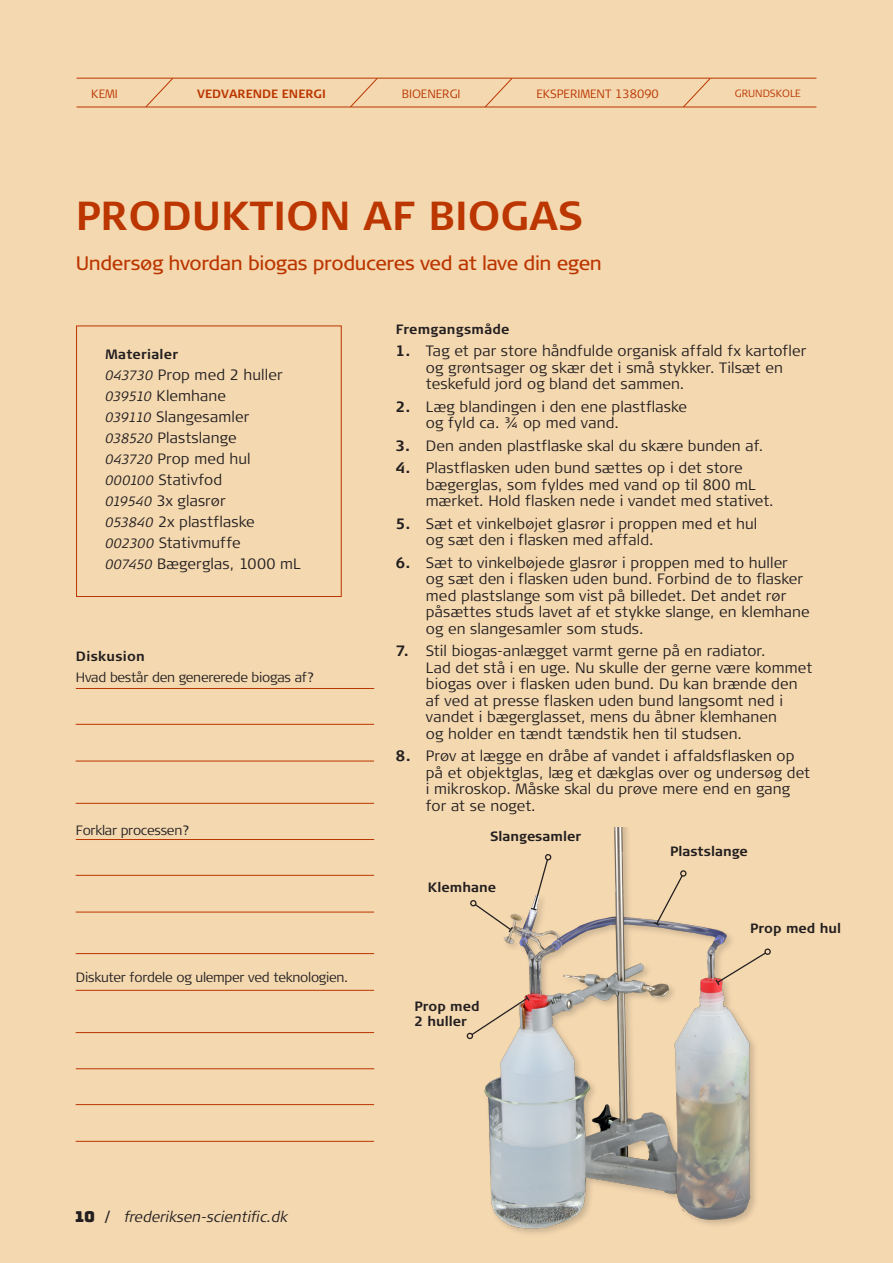
<style>
.page{position:relative;width:893px;height:1263px;background:#f4d8b0}
.page>*{position:absolute;margin:0;border:0;box-sizing:border-box;transform-origin:0 0}
.Forsøg_overskrift{font:700 40.5px "Signa Column";color:#bb3600}
.Forsøg_-_manchet{font:19.5px "Signa Column";letter-spacing:-.02em;color:#bb3600}
.Forsøg_-_Brødtekst{font:300 15px/16.5px "Signa Column";letter-spacing:.005em;color:#231f20}
.t1{font:italic 300 15px "Signa Column";color:#231f20}
.Forsøg_-_mellemrubri{font:300 13.5px "Signa Column";letter-spacing:-.02em;color:#231f20}
.VAREOVERSKRIFT_LILLE{font:700 13.5px/15px "Signa Column";color:#231f20}
.Forsøg_-_mellemrubri-2{font:700 13.5px "Signa Column";letter-spacing:.015em;color:#231f20}
.TITLE_UNDER{font:300 12px "Signa Column";color:#bb3600}
.t2{font:700 12px "Signa Column";color:#bb3600}
.t3{font:300 10.5px "Signa Column";color:#bb3600}
.s1{font-style:italic;font-size:13.5px}
.s2{font-weight:700}
.s3{font-family:"Bungee";font-weight:400;font-style:normal}
.s4{font-weight:700;font-style:normal}
</style>
<div class="page">
<img style="left:466px;top:827px;width:290px;height:407px">
<div style="left:76px;top:326px;width:265px;height:271px;border:1px solid #bb3600"></div>
<hr style="left:76px;top:688px;width:298px;height:1px;background:#bb3600">
<hr style="left:76px;top:839px;width:298px;height:1px;background:#bb3600">
<hr style="left:76px;top:1068px;width:298px;height:1px;background:#bb3600">
<hr style="left:76px;top:724px;width:298px;height:1px;background:#bb3600">
<hr style="left:76px;top:953px;width:298px;height:1px;background:#bb3600">
<hr style="left:76px;top:875px;width:298px;height:1px;background:#bb3600">
<hr style="left:76px;top:1104px;width:298px;height:1px;background:#bb3600">
<hr style="left:76px;top:761px;width:298px;height:1px;background:#bb3600">
<hr style="left:76px;top:990px;width:298px;height:1px;background:#bb3600">
<hr style="left:76px;top:912px;width:298px;height:1px;background:#bb3600">
<hr style="left:76px;top:1141px;width:298px;height:1px;background:#bb3600">
<hr style="left:76px;top:803px;width:298px;height:1px;background:#bb3600">
<hr style="left:76px;top:1032px;width:298px;height:1px;background:#bb3600">
<svg style="left:652px;top:870px;width:35px;height:57px"></svg>
<svg style="left:529px;top:858px;width:20px;height:53px"></svg>
<div style="left:545px;top:854px;width:7px;height:7px;border:1px solid #231f20;border-radius:50%"></div>
<svg style="left:469px;top:898px;width:45px;height:36px"></svg>
<svg style="left:470px;top:994px;width:61px;height:42px"></svg>
<div style="left:467px;top:1032px;width:6px;height:7px;border:1px solid #231f20;border-radius:50%"></div>
<svg style="left:714px;top:947px;width:57px;height:39px"></svg>
<hr style="left:77px;top:78px;width:739px;height:1px;background:#bb3600">
<hr style="left:77px;top:107px;width:739px;height:1px;background:#bb3600">
<svg style="left:145px;top:78px;width:28px;height:30px"></svg>
<svg style="left:350px;top:78px;width:28px;height:30px"></svg>
<svg style="left:485px;top:78px;width:28px;height:30px"></svg>
<svg style="left:683px;top:78px;width:28px;height:30px"></svg>
<p class="TITLE_UNDER" style="left:91px;top:87px;width:28px">KEMI</p>
<p class="t2" style="left:197px;top:87px;width:130px">VEDVARENDE ENERGI</p>
<p class="TITLE_UNDER" style="left:402px;top:87px;width:60px">BIOENERGI</p>
<p class="TITLE_UNDER" style="left:537px;top:87px;width:124px">EKSPERIMENT 138090</p>
<p class="t3" style="left:735px;top:88px;width:68px">GRUNDSKOLE</p>
<p class="Forsøg_overskrift" style="left:76px;top:192px;width:509px">PRODUKTION AF BIOGAS</p>
<p class="Forsøg_-_manchet" style="left:76px;top:252px;width:528px">Undersøg hvordan biogas produceres ved at lave din egen</p>
<p class="Forsøg_-_mellemrubri-2" style="left:105px;top:346px;width:74px">Materialer</p>
<p class="Forsøg_-_Brødtekst" style="left:105px;top:367px;width:179px"><span class="s1">043730</span> Prop med 2 huller</p>
<p class="Forsøg_-_Brødtekst" style="left:105px;top:388px;width:122px"><span class="s1">039510</span> Klemhane</p>
<p class="Forsøg_-_Brødtekst" style="left:105px;top:409px;width:145px"><span class="s1">039110</span> Slangesamler</p>
<p class="Forsøg_-_Brødtekst" style="left:105px;top:430px;width:133px"><span class="s1">038520</span> Plastslange</p>
<p class="Forsøg_-_Brødtekst" style="left:105px;top:451px;width:147px"><span class="s1">043720</span> Prop med hul</p>
<p class="Forsøg_-_Brødtekst" style="left:105px;top:472px;width:118px"><span class="s1">000100</span> Stativfod</p>
<p class="Forsøg_-_Brødtekst" style="left:105px;top:493px;width:122px"><span class="s1">019540</span> 3x glasrør</p>
<p class="Forsøg_-_Brødtekst" style="left:105px;top:514px;width:151px"><span class="s1">053840</span> 2x plastflaske</p>
<p class="Forsøg_-_Brødtekst" style="left:105px;top:535px;width:137px"><span class="s1">002300</span> Stativmuffe</p>
<p class="Forsøg_-_Brødtekst" style="left:105px;top:556px;width:197px"><span class="s1">007450</span> Bægerglas, 1000 mL</p>
<p class="Forsøg_-_mellemrubri-2" style="left:76px;top:648px;width:70px">Diskusion</p>
<p class="Forsøg_-_mellemrubri" style="left:76px;top:670px;width:240px">Hvad består den genererede biogas af?</p>
<p class="Forsøg_-_mellemrubri" style="left:76px;top:823px;width:115px">Forklar processen?</p>
<p class="Forsøg_-_mellemrubri" style="left:76px;top:970px;width:274px">Diskuter fordele og ulemper ved teknologien.</p>
<p class="Forsøg_-_mellemrubri-2" style="left:396px;top:321px;width:115px">Fremgangsmåde</p>
<p class="Forsøg_-_Brødtekst" style="left:426px;top:343px;width:382px;text-indent:-30px"><span class="s2">1.</span> Tag et par store håndfulde organisk affald fx kartofler og grøntsager og skær det i små stykker. Tilsæt en teskefuld jord og bland det sammen.</p>
<p class="Forsøg_-_Brødtekst" style="left:426px;top:398px;width:263px;text-indent:-30px"><span class="s2">2.</span> Læg blandingen i den ene plastflaske og fyld ca. ¾ op med vand.</p>
<p class="Forsøg_-_Brødtekst" style="left:396px;top:437px;width:369px"><span class="s2">3.</span> Den anden plastflaske skal du skære bunden af.</p>
<p class="Forsøg_-_Brødtekst" style="left:426px;top:460px;width:349px;text-indent:-30px"><span class="s2">4.</span> Plastflasken uden bund sættes op i det store bægerglas, som fyldes med vand op til 800 mL mærket. Hold flasken nede i vandet med stativet.</p>
<p class="Forsøg_-_Brødtekst" style="left:426px;top:515px;width:333px;text-indent:-30px"><span class="s2">5.</span> Sæt et vinkelbøjet glasrør i proppen med et hul og sæt den i flasken med affald.</p>
<p class="Forsøg_-_Brødtekst" style="left:426px;top:554px;width:385px;text-indent:-30px"><span class="s2">6.</span> Sæt to vinkelbøjede glasrør i proppen med to huller<br>og sæt den i flasken uden bund. Forbind de to flasker med plastslange som vist på billedet. Det andet rør påsættes studs lavet af et stykke slange, en klemhane og en slangesamler som studs.</p>
<p class="Forsøg_-_Brødtekst" style="left:426px;top:643px;width:388px;text-indent:-30px"><span class="s2">7.</span> Stil biogas-anlægget varmt gerne på en radiator.<br>Lad det stå i en uge. Nu skulle der gerne være kommet biogas over i flasken uden bund. Du kan brænde den af ved at presse flasken uden bund langsomt ned i vandet i bægerglasset, mens du åbner klemhanen<br>og holder en tændt tændstik hen til studsen.</p>
<p class="Forsøg_-_Brødtekst" style="left:426px;top:748px;width:386px;text-indent:-30px"><span class="s2">8.</span> Prøv at lægge en dråbe af vandet i affaldsflasken op på et objektglas, læg et dækglas over og undersøg det i mikroskop. Måske skal du prøve mere end en gang for at se noget.</p>
<p class="VAREOVERSKRIFT_LILLE" style="left:490px;top:829px;width:93px">Slangesamler</p>
<p class="VAREOVERSKRIFT_LILLE" style="left:428px;top:879px;width:70px">Klemhane</p>
<p class="VAREOVERSKRIFT_LILLE" style="left:414px;top:999px;width:67px">Prop med<br>2 huller</p>
<p class="VAREOVERSKRIFT_LILLE" style="left:670px;top:844px;width:79px">Plastslange</p>
<p class="VAREOVERSKRIFT_LILLE" style="left:750px;top:920px;width:92px">Prop med hul</p>
<p class="t1" style="left:75px;top:1208px;width:214px"><span class="s3">10</span> <span class="s4">/</span> frederiksen-scientific.dk</p>
</div>
